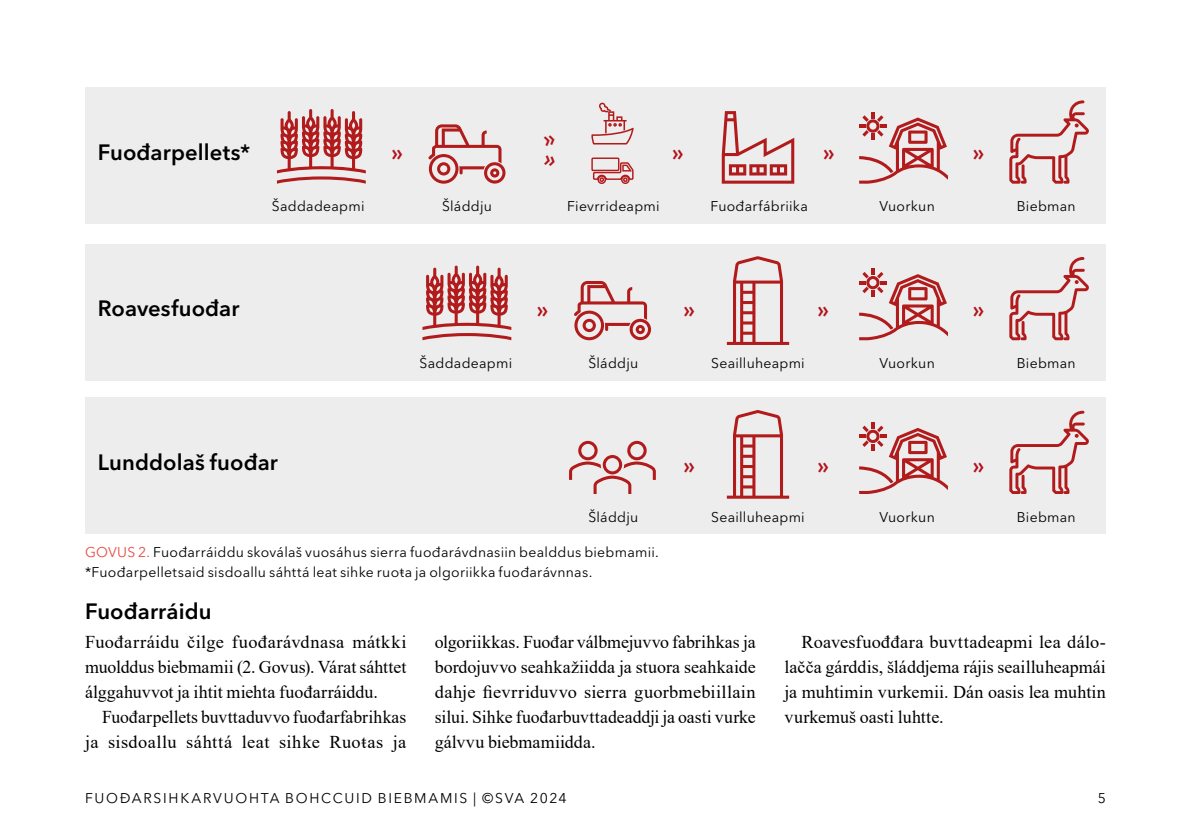
<style>
.page{position:relative;width:1191px;height:840px;background:#fff}
.page>*{position:absolute;margin:0;border:0;box-sizing:border-box;transform-origin:0 0}
.t1{font:600 22px "Avenir Next LT Pro";letter-spacing:.005em;color:#000}
.t2{font:600 22px "Avenir Next LT Pro";color:#b3111b}
.t3{font:18px/25px "Times New Roman";letter-spacing:.005em;color:#000;text-align:justify}
.t4{font:14px/20px "Avenir Next LT Pro";letter-spacing:.02em;color:#000}
.t5{font:14px "Avenir Next LT Pro";letter-spacing:.125em;color:#000}
.s1{color:#e94a41}
</style>
<div class="page">
<div style="left:85px;top:87px;width:1021px;height:136px;background:#ededed"></div>
<svg style="left:277px;top:109px;width:89px;height:74px"></svg>
<svg style="left:859px;top:112px;width:89px;height:71px"></svg>
<svg style="left:1009px;top:100px;width:80px;height:83px"></svg>
<svg style="left:428px;top:124px;width:77px;height:59px"></svg>
<svg style="left:721px;top:111px;width:73px;height:72px"></svg>
<svg style="left:591px;top:102px;width:42px;height:42px"></svg>
<div style="left:85px;top:244px;width:1021px;height:136px;background:#ededed"></div>
<div style="left:85px;top:397px;width:1021px;height:136px;background:#ededed"></div>
<svg style="left:422px;top:265px;width:89px;height:75px"></svg>
<svg style="left:859px;top:268px;width:89px;height:72px"></svg>
<svg style="left:727px;top:256px;width:62px;height:89px"></svg>
<svg style="left:1009px;top:257px;width:80px;height:83px"></svg>
<svg style="left:574px;top:281px;width:77px;height:59px"></svg>
<svg style="left:859px;top:422px;width:89px;height:71px"></svg>
<svg style="left:727px;top:410px;width:62px;height:88px"></svg>
<svg style="left:1009px;top:410px;width:80px;height:83px"></svg>
<svg style="left:569px;top:440px;width:87px;height:53px"></svg>
<div style="left:591px;top:157px;width:28px;height:14px;border:1px solid #b21b1c"></div>
<svg style="left:592px;top:161px;width:42px;height:23px"></svg>
<p class="t1" style="left:98px;top:139px;width:154px">Fuođarpellets*</p>
<p class="t2" style="left:391px;top:139px;width:13px">»</p>
<p class="t2" style="left:672px;top:139px;width:13px">»</p>
<p class="t2" style="left:823px;top:139px;width:13px">»</p>
<p class="t2" style="left:973px;top:139px;width:13px">»</p>
<p class="t4" style="left:272px;top:196px;width:94px">Šaddadeapmi</p>
<p class="t4" style="left:442px;top:196px;width:51px">Šláddju</p>
<p class="t4" style="left:567px;top:196px;width:94px">Fievrrideapmi</p>
<p class="t4" style="left:710px;top:196px;width:99px">Fuođarfábriika</p>
<p class="t4" style="left:879px;top:196px;width:57px">Vuorkun</p>
<p class="t4" style="left:1016px;top:196px;width:60px">Biebman</p>
<p class="t1" style="left:98px;top:295px;width:143px">Roavesfuođar</p>
<p class="t2" style="left:537px;top:295px;width:13px">»</p>
<p class="t2" style="left:683px;top:295px;width:13px">»</p>
<p class="t2" style="left:817px;top:295px;width:13px">»</p>
<p class="t2" style="left:973px;top:295px;width:13px">»</p>
<p class="t4" style="left:419px;top:353px;width:94px">Šaddadeapmi</p>
<p class="t4" style="left:588px;top:353px;width:51px">Šláddju</p>
<p class="t4" style="left:711px;top:353px;width:95px">Seailluheapmi</p>
<p class="t4" style="left:879px;top:353px;width:57px">Vuorkun</p>
<p class="t4" style="left:1016px;top:353px;width:60px">Biebman</p>
<p class="t1" style="left:98px;top:449px;width:182px">Lunddolaš fuođar</p>
<p class="t2" style="left:683px;top:452px;width:13px">»</p>
<p class="t2" style="left:817px;top:452px;width:13px">»</p>
<p class="t2" style="left:973px;top:452px;width:13px">»</p>
<p class="t4" style="left:588px;top:507px;width:51px">Šláddju</p>
<p class="t4" style="left:711px;top:507px;width:95px">Seailluheapmi</p>
<p class="t4" style="left:879px;top:507px;width:57px">Vuorkun</p>
<p class="t4" style="left:1016px;top:507px;width:60px">Biebman</p>
<p class="t4" style="left:85px;top:542px;width:575px"><span class="s1">GOVUS 2.</span> Fuođarráiddu skoválaš vuosáhus sierra fuođarávdnasiin bealddus biebmamii. *Fuođarpelletsaid sisdoallu sáhttá leat sihke ruoŧa ja olgoriikka fuođarávnnas.</p>
<p class="t1" style="left:85px;top:597px;width:128px">Fuođarráidu</p>
<p class="t3" style="left:85px;top:628px;width:323px">Fuođarráidu čilge fuođarávdnasa mátkki muolddus biebmamii (2. Govus). Várat sáhttet álggahuvvot ja ihtit miehta fuođarráiddu.</p>
<p class="t3" style="left:85px;top:703px;width:323px;text-align:right">Fuođarpellets buvttaduvvo fuođarfabrihkas ja sisdoallu sáhttá leat sihke Ruoŧas ja</p>
<p class="t3" style="left:435px;top:628px;width:322px">olgoriikkas. Fuođar válbmejuvvo fabrihkas ja bordojuvvo seahkažiidda ja stuora seahkaide dahje fievrriduvvo sierra guorbmebiillain silui. Sihke fuođarbuvttadeaddji ja oasti vurke gálvvu biebmamiidda.</p>
<p class="t3" style="left:784px;top:628px;width:323px;text-indent:17px">Roavesfuođđara buvttadeapmi lea dálo&shy;lačča gárddis, šláddjema rájis seailluheapmái ja muhtimin vurkemii. Dán oasis lea muhtin vurkemuš oasti luhtte.</p>
<p class="t5" style="left:85px;top:789px;width:483px">FUOĐARSIHKARVUOHTA BOHCCUID BIEBMAMIS | ©SVA 2024</p>
<p class="t4" style="left:1097px;top:788px;width:10px">5</p>
</div>
